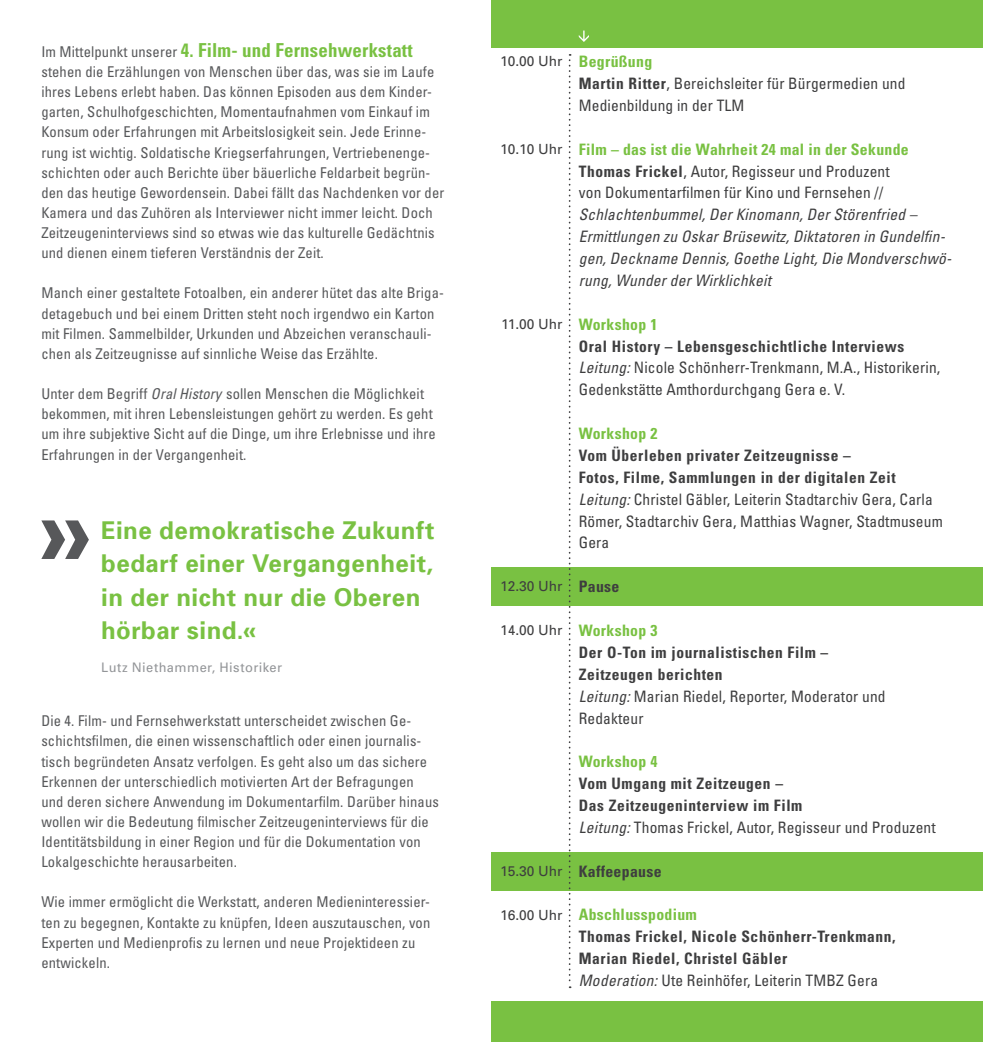
<style>
.page{position:relative;width:983px;height:1042px;background:#fff}
.page>*{position:absolute;margin:0;border:0;box-sizing:border-box;transform-origin:0 0}
.t1{font:700 24.5px/33.2px "Univers";letter-spacing:.02em;color:#79c142}
.t2{font:700 condensed 19.25px "Univers";letter-spacing:.01em;color:#79c142}
.t3{font:condensed 15.75px/21.9px "Univers";letter-spacing:.01em;color:#3e3e3f}
.t4{font:700 condensed 15.75px/21.9px "Univers";letter-spacing:.04em;color:#3e3e3f}
.t5{font:italic condensed 15.75px/21.9px "Univers";letter-spacing:.015em;color:#3e3e3f}
.t6{font:700 condensed 15.75px "Univers";letter-spacing:.02em;color:#79c142}
.t7{font:700 condensed 15.75px "Univers";letter-spacing:.02em;color:#3e3e3f}
.t8{font:condensed 14.88px/20.1px "Univers";letter-spacing:.01em;color:#57585a}
.t9{font:14px "Univers";color:#3e3e3f}
.t10{font:13.12px "Univers";letter-spacing:.035em;color:#939598}
.s1{font-weight:400;font-size:14.88px;color:#57585a}
.s2{font-style:italic}
.s3{font-weight:700;color:#79c142}
.s4{font-weight:700}
.s5{font-weight:400;font-style:italic}
.s6{font-weight:400}
</style>
<div class="page">
<div style="left:491px;top:1002px;width:491px;height:40px;background:#79c142"></div>
<div style="left:491px;top:0;width:491px;height:47px;background:#79c142"></div>
<div style="left:491px;top:852px;width:491px;height:38px;background:#79c142"></div>
<div style="left:491px;top:567px;width:491px;height:38px;background:#79c142"></div>
<svg style="left:578px;top:31px;width:11px;height:11px"></svg>
<svg style="left:41px;top:520px;width:48px;height:39px"></svg>
<svg style="left:568px;top:54px;width:2px;height:934px"></svg>
<p class="t2" style="left:41px;top:38px;width:372px"><span class="s1">Im Mittelpunkt unserer</span> 4. Film- und Fernsehwerkstatt</p>
<p class="t8" style="left:41px;top:61px;width:404px">stehen die Erzählungen von Menschen über das, was sie im Laufe ihres Lebens erlebt haben. Das können Episoden aus dem Kinder&shy;garten, Schulhofgeschichten, Momentaufnahmen vom Einkauf im Konsum oder Erfahrungen mit Arbeitslosigkeit sein. Jede Erinne&shy;rung ist wichtig. Soldatische Kriegserfahrungen, Vertriebenenge&shy;schichten oder auch Berichte über bäuerliche Feldarbeit begrün&shy;den das heutige Gewordensein. Dabei fällt das Nachdenken vor der Kamera und das Zuhören als Interviewer nicht immer leicht. Doch Zeitzeugeninterviews sind so etwas wie das kulturelle Gedächtnis und dienen einem tieferen Verständnis der Zeit.</p>
<p class="t8" style="left:41px;top:283px;width:404px">Manch einer gestaltete Fotoalben, ein anderer hütet das alte Briga&shy;detagebuch und bei einem Dritten steht noch irgendwo ein Karton mit Filmen. Sammelbilder, Urkunden und Abzeichen veranschauli&shy;chen als Zeitzeugnisse auf sinnliche Weise das Erzählte.</p>
<p class="t8" style="left:41px;top:383px;width:396px">Unter dem Begriff <span class="s2">Oral History</span> sollen Menschen die Möglichkeit bekommen, mit ihren Lebensleistungen gehört zu werden. Es geht um ihre subjektive Sicht auf die Dinge, um ihre Erlebnisse und ihre Erfahrungen in der Vergangenheit.</p>
<h1 class="t1" style="left:101px;top:513px;width:335px">Eine demokratische Zukunft bedarf einer Vergangenheit, in der nicht nur die Oberen hörbar sind.«</h1>
<p class="t10" style="left:101px;top:659px;width:182px">Lutz Niethammer, Historiker</p>
<p class="t8" style="left:41px;top:710px;width:399px">Die 4. Film- und Fernsehwerkstatt unterscheidet zwischen Ge&shy;schichtsfilmen, die einen wissenschaftlich oder einen journalis&shy;tisch begründeten Ansatz verfolgen. Es geht also um das sichere Erkennen der unterschiedlich motivierten Art der Befragungen und deren sichere Anwendung im Dokumentarfilm. Darüber hinaus wollen wir die Bedeutung filmischer Zeitzeugeninterviews für die Identitätsbildung in einer Region und für die Dokumentation von Lokalgeschichte herausarbeiten.</p>
<p class="t8" style="left:41px;top:892px;width:390px">Wie immer ermöglicht die Werkstatt, anderen Medieninteressier&shy;ten zu begegnen, Kontakte zu knüpfen, Ideen auszutauschen, von Experten und Medienprofis zu lernen und neue Projektideen zu entwickeln.</p>
<p class="t9" style="left:500px;top:53px;width:64px">10.00 Uhr</p>
<p class="t9" style="left:500px;top:140px;width:64px">10.10 Uhr</p>
<p class="t9" style="left:501px;top:315px;width:63px">11.00 Uhr</p>
<p class="t9" style="left:500px;top:578px;width:64px">12.30 Uhr</p>
<p class="t9" style="left:500px;top:621px;width:64px">14.00 Uhr</p>
<p class="t9" style="left:500px;top:862px;width:64px">15.30 Uhr</p>
<p class="t9" style="left:500px;top:906px;width:64px">16.00 Uhr</p>
<p class="t3" style="left:578px;top:50px;width:328px"><span class="s3">Begrüßung<br></span><span class="s4">Martin Ritter</span>, Bereichsleiter für Bürgermedien und<br>Medienbildung in der TLM</p>
<p class="t3" style="left:578px;top:138px;width:331px"><span class="s3">Film – das ist die Wahrheit 24 mal in der Sekunde<br></span><span class="s4">Thomas Frickel</span>, Autor, Regisseur und Produzent von Dokumentarfilmen für Kino und Fernsehen //</p>
<p class="t5" style="left:578px;top:203px;width:374px">Schlachtenbummel, Der Kinomann, Der Störenfried – Ermittlungen zu Oskar Brüsewitz, Diktatoren in Gundelfin&shy;gen, Deckname Dennis, Goethe Light, Die Mondverschwö&shy;rung, Wunder der Wirklichkeit</p>
<p class="t6" style="left:578px;top:314px;width:80px">Workshop 1</p>
<p class="t3" style="left:578px;top:335px;width:363px"><span class="s4">Oral History – Lebensgeschichtliche Interviews<br></span><span class="s2">Leitung:</span> Nicole Schönherr-Trenkmann, M.A., Historikerin,<br>Gedenkstätte Amthordurchgang Gera e. V.</p>
<p class="t6" style="left:578px;top:424px;width:80px">Workshop 2</p>
<p class="t3" style="left:578px;top:444px;width:365px"><span class="s4">Vom Überleben privater Zeitzeugnisse –<br>Fotos, Filme, Sammlungen in der digitalen Zeit </span><span class="s2">Leitung:</span> Christel Gäbler, Leiterin Stadtarchiv Gera, Carla Römer, Stadtarchiv Gera, Matthias Wagner, Stadtmuseum Gera</p>
<p class="t4" style="left:578px;top:575px;width:42px">Pause</p>
<p class="t6" style="left:578px;top:621px;width:80px">Workshop 3</p>
<p class="t4" style="left:578px;top:641px;width:308px">Der O-Ton im journalistischen Film –<br>Zeitzeugen berichten<br><span class="s5">Leitung:</span> <span class="s6">Marian Riedel, Reporter, Moderator und<br>Redakteur</span></p>
<p class="t6" style="left:578px;top:752px;width:80px">Workshop 4</p>
<p class="t4" style="left:578px;top:772px;width:358px">Vom Umgang mit Zeitzeugen –<br>Das Zeitzeugeninterview im Film<br><span class="s5">Leitung:</span> <span class="s6">Thomas Frickel, Autor, Regisseur und Produzent</span></p>
<p class="t7" style="left:578px;top:861px;width:84px">Kaffeepause</p>
<p class="t6" style="left:578px;top:905px;width:120px">Abschlusspodium</p>
<p class="t4" style="left:578px;top:925px;width:318px">Thomas Frickel, Nicole Schönherr-Trenkmann,<br>Marian Riedel, Christel Gäbler<br><span class="s5">Moderation:</span> <span class="s6">Ute Reinhöfer, Leiterin TMBZ Gera</span></p>
</div>
